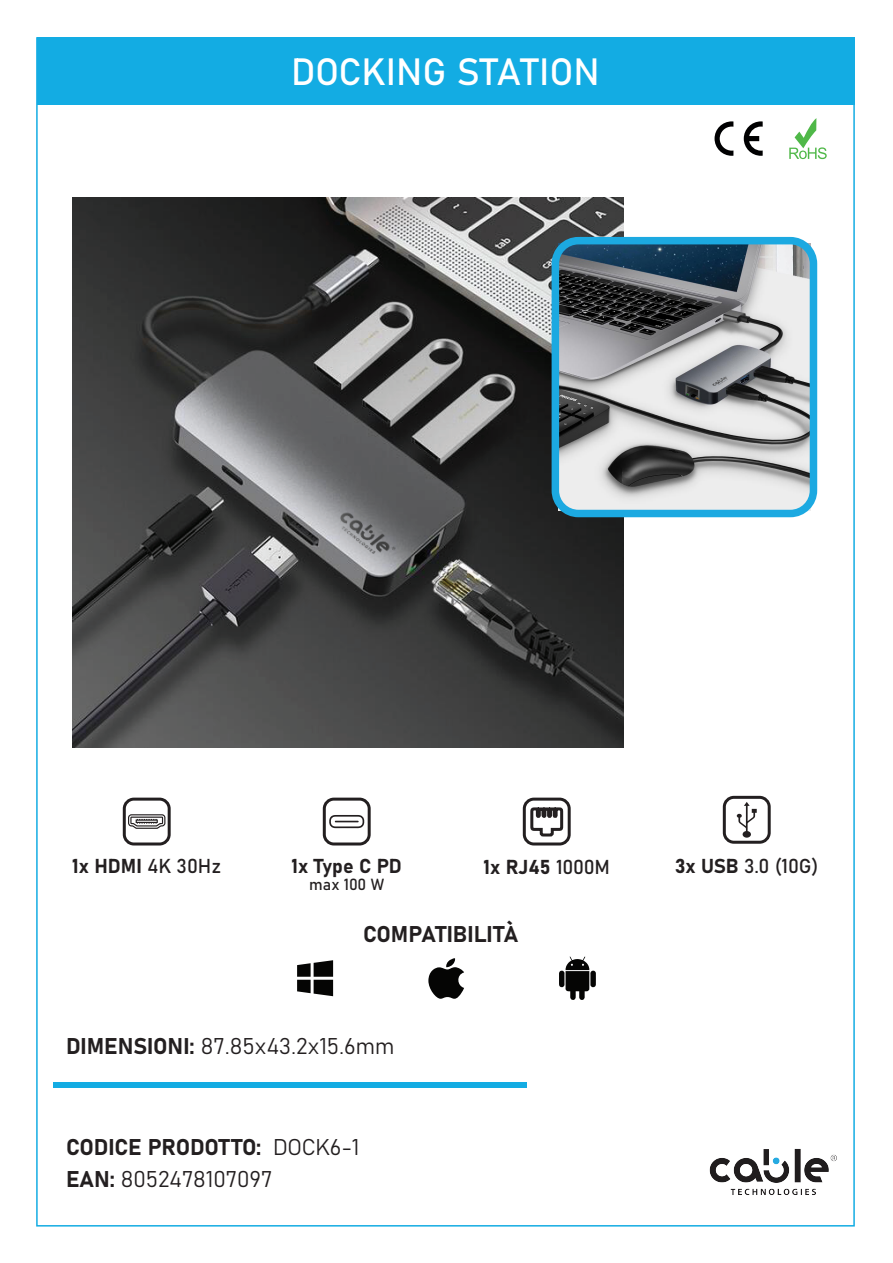
<style>
.page{position:relative;width:893px;height:1263px;background:#fff}
.page>*{position:absolute;margin:0;border:0;box-sizing:border-box;transform-origin:0 0}
.t1{font:37.5px "Bahnschrift 400 100";letter-spacing:-.005em;color:#fff}
.t2{font:22.5px "Bahnschrift 300 100";color:#231f20}
.t3{font:22.5px "Bahnschrift 700 100";letter-spacing:-.01em;color:#231f20}
.t4{font:19.95px "Bahnschrift 700 100";color:#231f20}
.t5{font:19.95px "Bahnschrift 400 100";color:#231f20}
.t6{font:15.9px "Bahnschrift 400 100";color:#231f20}
.s1{font-family:"Bahnschrift 700 100"}
.s2{font-family:"Bahnschrift 400 100"}
.s3{font-family:"Bahnschrift 300 100"}
</style>
<div class="page">
<img style="left:709px;top:1148px;width:128px;height:47px">
<div style="left:37px;top:37px;width:817px;height:68px;background:#13ace3"></div>
<div style="left:53px;top:1083px;width:474px;height:5px;background:#13ace3"></div>
<svg style="left:737px;top:802px;width:20px;height:36px"></svg>
<div style="left:723px;top:796px;width:48px;height:48px;border:3px solid #231f20;border-radius:10px"></div>
<svg style="left:329px;top:815px;width:35px;height:13px"></svg>
<div style="left:323px;top:798px;width:48px;height:47px;border:3px solid #231f20;border-radius:10px"></div>
<img style="left:72px;top:197px;width:552px;height:551px">
<img style="left:561px;top:246px;width:247px;height:262px">
<div style="left:552px;top:237px;width:265px;height:280px;border:8px solid #1ca9e1;border-radius:23px"></div>
<svg style="left:128px;top:814px;width:37px;height:15px"></svg>
<div style="left:123px;top:798px;width:48px;height:47px;border:3px solid #231f20;border-radius:10px"></div>
<svg style="left:529px;top:807px;width:36px;height:39px"></svg>
<div style="left:523px;top:798px;width:48px;height:47px;border:3px solid #231f20;border-radius:10px"></div>
<svg style="left:297px;top:960px;width:36px;height:36px"></svg>
<svg style="left:428px;top:958px;width:36px;height:41px"></svg>
<svg style="left:559px;top:957px;width:37px;height:43px"></svg>
<svg style="left:789px;top:118px;width:38px;height:41px"></svg>
<svg style="left:714px;top:121px;width:49px;height:35px"></svg>
<h1 class="t1" style="left:291px;top:43px;width:310px">DOCKING STATION</h1>
<p class="t4" style="left:291px;top:851px;width:112px">1x Type C PD</p>
<p class="t5" style="left:675px;top:851px;width:145px"><span class="s1">3x USB</span> 3.0 (10G)</p>
<p class="t6" style="left:309px;top:873px;width:76px">max 100 W</p>
<p class="t4" style="left:72px;top:851px;width:151px">1x HDMI <span class="s2">4K 30Hz</span></p>
<p class="t4" style="left:483px;top:852px;width:128px">1x RJ45 <span class="s2">1000M</span></p>
<p class="t3" style="left:363px;top:917px;width:157px">COMPATIBILITÀ</p>
<p class="t2" style="left:66px;top:1029px;width:330px"><span class="s1">DIMENSIONI:</span> 87.85x43.2x15.6mm</p>
<p class="t3" style="left:66px;top:1130px;width:295px">CODICE PRODOTTO: <span class="s3">DOCK6-1</span></p>
<p class="t2" style="left:66px;top:1162px;width:208px"><span class="s1">EAN:</span> 8052478107097</p>
</div>
